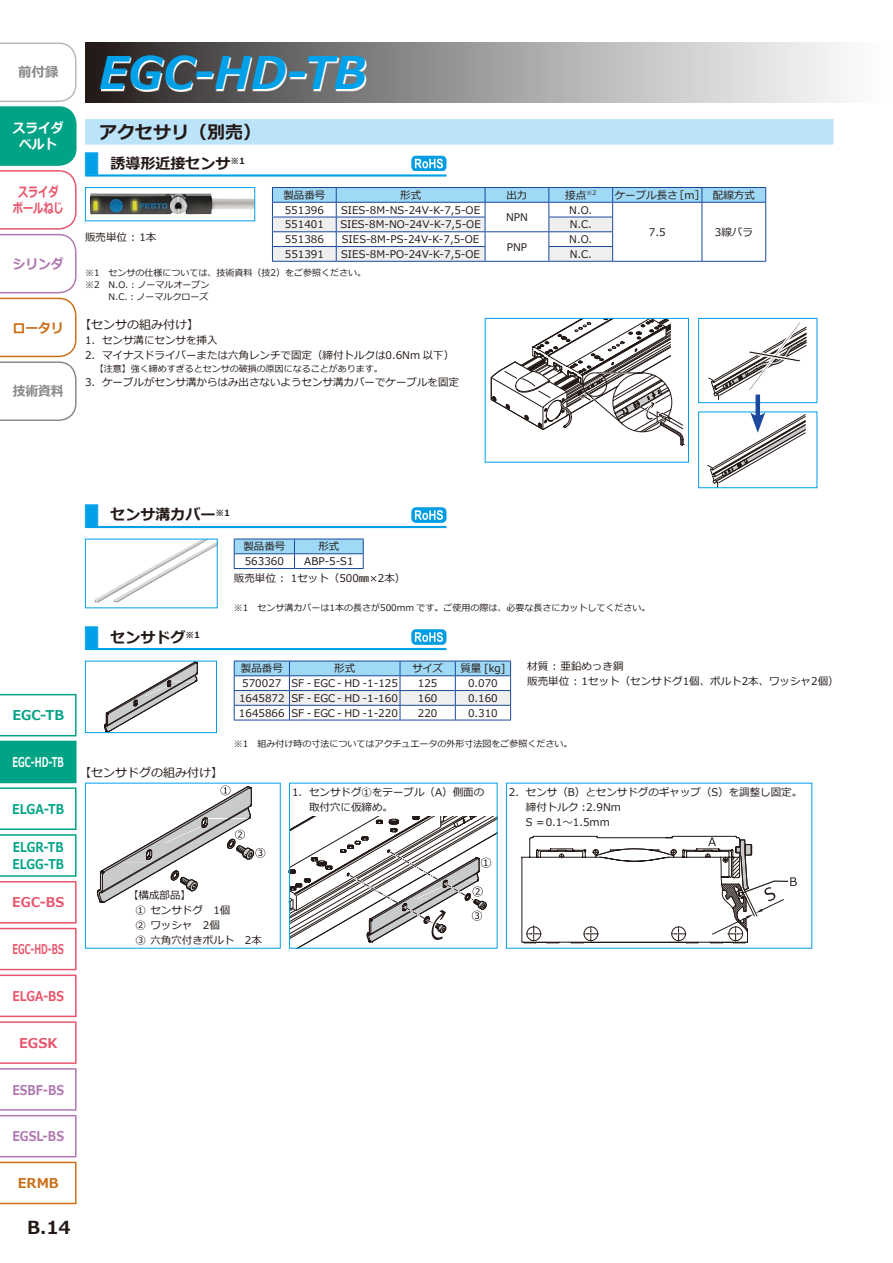
<style>
.page{position:relative;width:893px;height:1263px;background:#fff}
.page>*{position:absolute;margin:0;border:0;box-sizing:border-box;transform-origin:0 0}
.t1{font:italic 700 45px "Meiryo";color:#00a1e9}
.t2{font:700 18px "Meiryo";color:#231916}
.t3{font:700 15px "Meiryo";color:#231916}
.t4{font:700 13.5px/16.5px "Meiryo";color:#00a385;scale:.83 1}
.t5{font:700 13.5px "Meiryo";color:#e9546b}
.t6{font:700 13.5px/16.5px "Meiryo";color:#e9546b;text-align:center;scale:.75 1}
.t7{font:700 13.5px "Meiryo";color:#fff;scale:.64 1}
.t8{font:700 13.5px "Meiryo";color:#e9546b;scale:.63 1}
.t9{font:700 13.5px "Meiryo";color:#00a385;scale:.85 1}
.t10{font:700 13.5px "Meiryo";color:#e9546b;scale:.83 1}
.t11{font:700 13.5px "Meiryo";color:#b077b0;scale:.85 1}
.t12{font:700 13.5px "Meiryo";color:#b077b0;scale:.84 1}
.t13{font:700 13.5px/16.5px "Meiryo";color:#fff;text-align:center;scale:.94 1}
.t14{font:700 13.5px "Meiryo";color:#00a385}
.t15{font:700 13.5px "Meiryo";color:#b077b0;scale:.94 1}
.t16{font:700 13.5px "Meiryo";color:#cb6f18;scale:.94 1}
.t17{font:700 13.5px "Meiryo";color:#898989;scale:.94 1}
.t18{font:700 13.5px "Meiryo";color:#cb6f18}
.t19{font:700 13.5px "Meiryo";color:#898989}
.t20{font:12px "Meiryo";color:#231916}
.t21{font:10.5px/15px "Meiryo";color:#231916}
.t22{font:9px "Meiryo";color:#231916}
.s1{font-weight:400;font-size:22.5px;color:#00a1e9}
</style>
<div class="page">
<div style="left:85px;top:119px;width:748px;height:26px;background:#bbe3f9"></div>
<hr style="left:85px;top:174px;width:361px;height:3px;background:#00a1e9">
<hr style="left:85px;top:526px;width:361px;height:2px;background:#00a1e9">
<hr style="left:85px;top:648px;width:361px;height:2px;background:#00a1e9">
<svg style="left:411px;top:156px;width:35px;height:15px"></svg>
<svg style="left:415px;top:159px;width:28px;height:9px"></svg>
<img style="left:90px;top:193px;width:163px;height:22px">
<div style="left:85px;top:187px;width:170px;height:34px;border:1px solid #00a1e9"></div>
<hr style="left:613px;top:261px;width:89px;height:1px;background:#1a499d">
<hr style="left:702px;top:261px;width:64px;height:1px;background:#1a499d">
<hr style="left:485px;top:261px;width:64px;height:1px;background:#1a499d">
<hr style="left:272px;top:261px;width:64px;height:1px;background:#1a499d">
<hr style="left:336px;top:261px;width:149px;height:1px;background:#1a499d">
<hr style="left:549px;top:261px;width:64px;height:1px;background:#1a499d">
<hr style="left:272px;top:187px;width:64px;height:1px;background:#1a499d">
<hr style="left:336px;top:187px;width:149px;height:1px;background:#1a499d">
<hr style="left:485px;top:187px;width:64px;height:1px;background:#1a499d">
<hr style="left:549px;top:187px;width:64px;height:1px;background:#1a499d">
<hr style="left:613px;top:187px;width:89px;height:1px;background:#1a499d">
<hr style="left:702px;top:187px;width:64px;height:1px;background:#1a499d">
<svg style="left:272px;top:188px;width:494px;height:73px"></svg>
<svg style="left:491px;top:320px;width:193px;height:126px"></svg>
<div style="left:485px;top:318px;width:204px;height:145px;border:1px solid #00a1e9"></div>
<svg style="left:708px;top:322px;width:99px;height:78px"></svg>
<div style="left:698px;top:318px;width:119px;height:85px;border:1px solid #00a1e9"></div>
<div style="left:698px;top:412px;width:119px;height:76px;border:1px solid #00a1e9"></div>
<div style="left:755px;top:395px;width:5px;height:25px;background:#1a499d"></div>
<svg style="left:707px;top:412px;width:99px;height:75px"></svg>
<div style="left:411px;top:507px;width:35px;height:15px;background:#009de3;border-radius:5px"></div>
<svg style="left:415px;top:510px;width:28px;height:10px"></svg>
<img style="left:95px;top:541px;width:121px;height:62px">
<hr style="left:234px;top:568px;width:60px;height:1px;background:#1a499d">
<hr style="left:294px;top:568px;width:70px;height:1px;background:#1a499d">
<svg style="left:234px;top:539px;width:130px;height:29px"></svg>
<hr style="left:294px;top:539px;width:70px;height:1px;background:#1a499d">
<hr style="left:234px;top:553px;width:60px;height:1px;background:#1a499d">
<hr style="left:294px;top:553px;width:70px;height:1px;background:#1a499d">
<div style="left:411px;top:629px;width:35px;height:15px;background:#009de3;border-radius:5px"></div>
<svg style="left:415px;top:632px;width:28px;height:10px"></svg>
<svg style="left:104px;top:663px;width:94px;height:68px"></svg>
<div style="left:85px;top:661px;width:132px;height:72px;border:1px solid #00a1e9"></div>
<hr style="left:234px;top:720px;width:55px;height:1px;background:#1a499d">
<hr style="left:289px;top:720px;width:111px;height:1px;background:#1a499d">
<hr style="left:400px;top:720px;width:55px;height:1px;background:#1a499d">
<hr style="left:455px;top:720px;width:56px;height:1px;background:#1a499d">
<svg style="left:234px;top:661px;width:277px;height:59px"></svg>
<hr style="left:234px;top:675px;width:55px;height:1px;background:#1a499d">
<hr style="left:289px;top:675px;width:111px;height:1px;background:#1a499d">
<hr style="left:400px;top:675px;width:55px;height:1px;background:#1a499d">
<hr style="left:455px;top:675px;width:56px;height:1px;background:#1a499d">
<svg style="left:521px;top:836px;width:276px;height:107px"></svg>
<svg style="left:291px;top:816px;width:204px;height:130px"></svg>
<svg style="left:97px;top:785px;width:168px;height:118px"></svg>
<div style="left:85px;top:783px;width:196px;height:165px;border:1px solid #00a1e9"></div>
<svg style="left:85px;top:43px;width:755px;height:59px;background:#a4a3a3"></svg>
<svg style="left:101px;top:57px;width:265px;height:34px"></svg>
<svg style="left:0;top:694px;width:77px;height:510px"></svg>
<svg style="left:0;top:42px;width:77px;height:379px"></svg>
<p class="t19" style="left:18px;top:63px;width:42px">前付録</p>
<p class="t13" style="left:13px;top:120px;width:55px">スライダベルト</p>
<p class="t6" style="left:13px;top:184px;width:69px">スライダボールねじ</p>
<p class="t15" style="left:13px;top:254px;width:55px">シリンダ</p>
<p class="t16" style="left:13px;top:318px;width:55px">ロータリ</p>
<p class="t17" style="left:13px;top:382px;width:55px">技術資料</p>
<h1 class="t1" style="left:99px;top:41px;width:269px">EGC-HD-TB</h1>
<h2 class="t2" style="left:99px;top:120px;width:164px">アクセサリ（別売）</h2>
<h3 class="t3" style="left:85px;top:153px;width:162px"><span class="s1">▉</span> 誘導形近接センサ<sup>※1</sup></h3>
<p class="t21" style="left:283px;top:188px;width:43px">製品番号</p>
<p class="t21" style="left:400px;top:188px;width:22px">形式</p>
<p class="t21" style="left:506px;top:188px;width:22px">出力</p>
<p class="t21" style="left:565px;top:188px;width:32px">接点<sup>※2</sup></p>
<p class="t21" style="left:615px;top:188px;width:142px">ケーブル長さ［m］ 配線方式</p>
<p class="t21" style="left:285px;top:203px;width:41px">551396</p>
<p class="t21" style="left:341px;top:203px;width:140px">SIES-8M-NS-24V-K-7,5-OE</p>
<p class="t21" style="left:506px;top:210px;width:23px">NPN</p>
<p class="t21" style="left:569px;top:203px;width:24px">N.O.</p>
<p class="t21" style="left:285px;top:218px;width:41px">551401</p>
<p class="t21" style="left:340px;top:218px;width:142px">SIES-8M-NO-24V-K-7,5-OE</p>
<p class="t21" style="left:570px;top:218px;width:24px">N.C.</p>
<p class="t21" style="left:285px;top:232px;width:41px">551386</p>
<p class="t21" style="left:342px;top:232px;width:139px">SIES-8M-PS-24V-K-7,5-OE</p>
<p class="t21" style="left:507px;top:240px;width:22px">PNP</p>
<p class="t21" style="left:649px;top:225px;width:18px">7.5</p>
<p class="t21" style="left:715px;top:225px;width:40px">3線バラ</p>
<p class="t21" style="left:85px;top:230px;width:73px">販売単位：1本</p>
<p class="t21" style="left:569px;top:232px;width:24px">N.O.</p>
<p class="t21" style="left:285px;top:247px;width:41px">551391</p>
<p class="t21" style="left:341px;top:247px;width:140px">SIES-8M-PO-24V-K-7,5-OE</p>
<p class="t21" style="left:570px;top:247px;width:24px">N.C.</p>
<p class="t22" style="left:85px;top:266px;width:283px">※1 センサの仕様については、技術資料（技2）をご参照ください。</p>
<p class="t22" style="left:85px;top:278px;width:126px">※2 N.O.：ノーマルオープン</p>
<p class="t22" style="left:109px;top:290px;width:101px">N.C.：ノーマルクローズ</p>
<p class="t20" style="left:79px;top:316px;width:121px">【センサの組み付け】</p>
<p class="t21" style="left:85px;top:333px;width:134px">1. センサ溝にセンサを挿入</p>
<p class="t21" style="left:85px;top:348px;width:371px">2. マイナスドライバーまたは六角レンチで固定（締付トルクは0.6Nm 以下）</p>
<p class="t22" style="left:95px;top:363px;width:290px">【注意】強く締めすぎるとセンサの破損の原因になることがあります。</p>
<p class="t21" style="left:85px;top:375px;width:376px">3. ケーブルがセンサ溝からはみ出さないようセンサ溝カバーでケーブルを固定</p>
<p class="t14" style="left:12px;top:706px;width:53px">EGC-TB</p>
<p class="t7" style="left:13px;top:753px;width:82px">EGC-HD-TB</p>
<p class="t9" style="left:12px;top:799px;width:63px">ELGA-TB</p>
<p class="t4" style="left:13px;top:840px;width:64px">ELGR-TB<br>ELGG-TB</p>
<p class="t5" style="left:12px;top:893px;width:53px">EGC-BS</p>
<p class="t8" style="left:13px;top:940px;width:83px">EGC-HD-BS</p>
<p class="t10" style="left:12px;top:986px;width:64px">ELGA-BS</p>
<p class="t5" style="left:19px;top:1033px;width:40px">EGSK</p>
<p class="t12" style="left:12px;top:1080px;width:63px">ESBF-BS</p>
<p class="t11" style="left:12px;top:1127px;width:62px">EGSL-BS</p>
<p class="t18" style="left:18px;top:1173px;width:43px">ERMB</p>
<h2 class="t2" style="left:27px;top:1214px;width:45px">B.14</h2>
<h3 class="t3" style="left:85px;top:504px;width:147px"><span class="s1">▉</span> センサ溝カバー<sup>※1</sup></h3>
<h3 class="t3" style="left:85px;top:626px;width:117px"><span class="s1">▉</span> センサドグ<sup>※1</sup></h3>
<p class="t20" style="left:79px;top:764px;width:145px">【センサドグの組み付け】</p>
<p class="t21" style="left:243px;top:540px;width:43px">製品番号</p>
<p class="t21" style="left:318px;top:540px;width:22px">形式</p>
<p class="t21" style="left:245px;top:554px;width:41px">563360</p>
<p class="t21" style="left:234px;top:553px;width:173px;line-height:17.2px;text-indent:70px">ABP-5-S1<br>販売単位： 1セット（500㎜×2本）</p>
<p class="t22" style="left:234px;top:601px;width:418px">※1 センサ溝カバーは1本の長さが500mm です。ご使用の際は、必要な長さにカットしてください。</p>
<p class="t21" style="left:241px;top:662px;width:43px">製品番号</p>
<p class="t21" style="left:334px;top:662px;width:22px">形式</p>
<p class="t21" style="left:412px;top:662px;width:32px">サイズ</p>
<p class="t21" style="left:460px;top:662px;width:47px">質量 [kg]</p>
<p class="t21" style="left:242px;top:676px;width:157px">570027 SF ‐ EGC ‐ HD ‐1‐125</p>
<p class="t21" style="left:418px;top:676px;width:21px">125</p>
<p class="t21" style="left:468px;top:676px;width:31px">0.070</p>
<p class="t21" style="left:239px;top:691px;width:160px">1645872 SF ‐ EGC ‐ HD ‐1‐160</p>
<p class="t21" style="left:418px;top:691px;width:21px">160</p>
<p class="t21" style="left:468px;top:691px;width:31px">0.160</p>
<p class="t21" style="left:239px;top:706px;width:160px">1645866 SF ‐ EGC ‐ HD ‐1‐220</p>
<p class="t21" style="left:418px;top:706px;width:21px">220</p>
<p class="t21" style="left:468px;top:706px;width:31px">0.310</p>
<p class="t21" style="left:527px;top:659px;width:313px">材質：亜鉛めっき鋼<br>販売単位：1セット（センサドグ1個、ボルト2本、ワッシャ2個）</p>
<p class="t22" style="left:234px;top:737px;width:340px">※1 組み付け時の寸法についてはアクチュエータの外形寸法図をご参照ください。</p>
<p class="t21" style="left:309px;top:785px;width:177px;text-indent:-17px">1. センサドグ①をテーブル（A）側面の取付穴に仮締め。</p>
<p class="t21" style="left:526px;top:785px;width:278px;text-indent:-17px">2. センサ（B）とセンサドグのギャップ（S）を調整し固定。締付トルク：2.9Nm<br>S ＝0.1～1.5mm</p>
<p class="t21" style="left:135px;top:888px;width:128px;text-indent:-7px">【構成部品】<br>① センサドグ　1個<br>② ワッシャ　2個<br>③ 六角穴付きボルト　2本</p>
</div>
